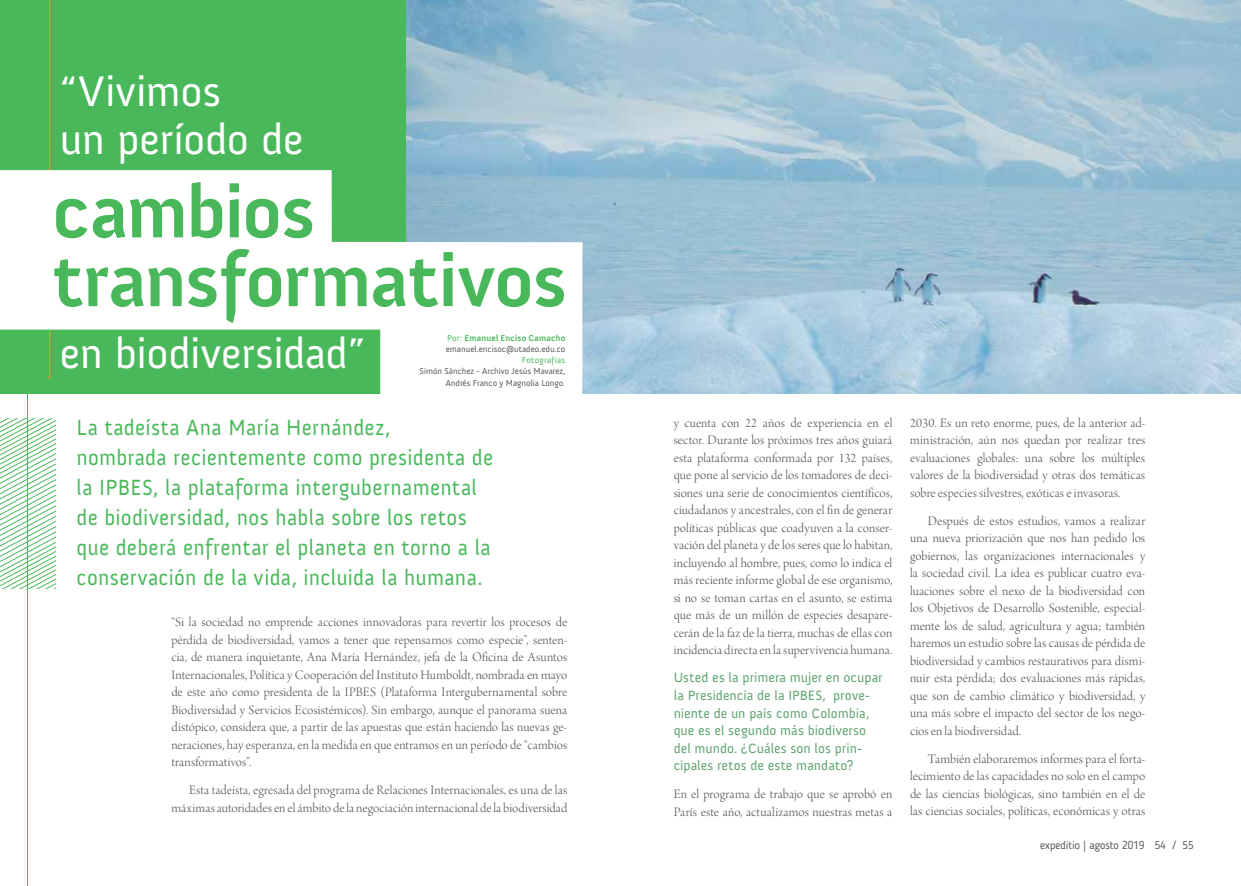
<style>
.page{position:relative;width:1241px;height:886px;background:#fff}
.page>*{position:absolute;margin:0;border:0;box-sizing:border-box;transform-origin:0 0}
.t1{font:700 75px/68.8px "Anivers";letter-spacing:-.015em;color:#49b85b}
.t2{font:43.75px/48.1px "Anivers";letter-spacing:-.01em;color:#fff}
.t3{font:22.5px/30px "Anivers";letter-spacing:.02em;color:#49b85b;scale:.95 1}
.t4{font:13.75px/17.5px "Arno Pro Light Display";letter-spacing:.01em;color:#58595b;text-align:justify}
.t5{font:13.75px/17.5px "Anivers";letter-spacing:.005em;color:#5da46e}
.t6{font:11.25px "Blogger Sans";color:#58595b}
.t7{font:8.75px/11.2px "Anivers";color:#58595b}
.t8{font:8.75px "Anivers";letter-spacing:.035em;color:#49b85b}
.s1{color:#49b85b}
.s2{font-weight:700;color:#49b85b}
.s3{color:#6db5e4}
</style>
<div class="page">
<hr style="left:27px;top:0;width:1px;height:886px;background:#49b85b">
<svg style="left:0;top:418px;width:56px;height:170px"></svg>
<img style="left:406px;top:0;width:196px;height:394px">
<div style="left:0;top:0;width:406px;height:393px;background:#49b85b"></div>
<hr style="left:49px;top:0;width:1px;height:379px;background:#f48e2b">
<svg style="left:0;top:170px;width:582px;height:224px;fill:#fff"></svg>
<img style="left:602px;top:0;width:638px;height:394px">
<h2 class="t2" style="left:59px;top:67px;width:246px">“Vivimos<br>un período de</h2>
<h1 class="t1" style="left:52px;top:179px;width:516px">cambios transformativos</h1>
<h2 class="t2" style="left:59px;top:330px;width:307px">en biodiversidad”</h2>
<p class="t7" style="left:445px;top:332px;width:121px"><span class="s1">Por:</span> <span class="s2">Emanuel Enciso Camacho </span>emanuel.encisoc@utadeo.edu.co</p>
<p class="t8" style="left:522px;top:355px;width:45px">Fotografías</p>
<p class="t7" style="left:419px;top:366px;width:147px;text-align:right">Simón Sánchez - Archivo Jesús Mavarez,<br>Andrés Franco y Magnolia Longo<span class="s3">.</span></p>
<p class="t3" style="left:76px;top:413px;width:440px">La tadeísta Ana María Hernández,<br>nombrada recientemente como presidenta de la IPBES, la plataforma intergubernamental de biodiversidad, nos habla sobre los retos que deberá enfrentar el planeta en torno a la conservación de la vida, incluida la humana.</p>
<p class="t4" style="left:171px;top:614px;width:397px">“Si la sociedad no emprende acciones innovadoras para revertir los procesos de pérdida de biodiversidad, vamos a tener que repensarnos como especie”, senten&shy;cia, de manera inquietante, Ana María Hernández, jefa de la Oficina de Asuntos Internacionales, Política y Cooperación del Instituto Humboldt, nombrada en mayo de este año como presidenta de la IPBES (Plataforma Intergubernamental sobre Biodiversidad y Servicios Ecosistémicos). Sin embargo, aunque el panorama suena distópico, considera que, a partir de las apuestas que están haciendo las nuevas ge&shy;neraciones, hay esperanza, en la medida en que entramos en un período de “cambios transformativos”.</p>
<p class="t4" style="left:171px;top:782px;width:397px;text-align:right">Esta tadeísta, egresada del programa de Relaciones Internacionales, es una de las máximas autoridades en el ámbito de la negociación internacional de la biodiversidad</p>
<p class="t4" style="left:673px;top:415px;width:220px">y cuenta con 22 años de experiencia en el sector. Durante los próximos tres años guiará esta plataforma conformada por 132 países, que pone al servicio de los tomadores de deci&shy;siones una serie de conocimientos científicos, ciudadanos y ancestrales, con el fin de generar políticas públicas que coadyuven a la conser&shy;vación del planeta y de los seres que lo habitan, incluyendo al hombre, pues, como lo indica el más reciente informe global de ese organismo, si no se toman cartas en el asunto, se estima que más de un millón de especies desapare&shy;cerán de la faz de la tierra, muchas de ellas con incidencia directa en la supervivencia humana.</p>
<p class="t5" style="left:673px;top:669px;width:210px">Usted es la primera mujer en ocupar la Presidencia de la IPBES, prove&shy;niente de un país como Colombia, que es el segundo más biodiverso del mundo. ¿Cuáles son los prin&shy;cipales retos de este mandato?</p>
<p class="t4" style="left:673px;top:786px;width:220px">En el programa de trabajo que se aprobó en<br>París este año, actualizamos nuestras metas a</p>
<p class="t4" style="left:909px;top:415px;width:237px">2030. Es un reto enorme, pues, de la anterior ad&shy;ministración, aún nos quedan por realizar tres evaluaciones globales: una sobre los múltiples valores de la biodiversidad y otras dos temáticas sobre especies silvestres, exóticas e invasoras.</p>
<p class="t4" style="left:909px;top:513px;width:237px;text-indent:18px">Después de estos estudios, vamos a realizar una nueva priorización que nos han pedido los gobiernos, las organizaciones internacionales y la sociedad civil. La idea es publicar cuatro eva&shy;luaciones sobre el nexo de la biodiversidad con los Objetivos de Desarrollo Sostenible, especial&shy;mente los de salud, agricultura y agua; también haremos un estudio sobre las causas de pérdida de biodiversidad y cambios restaurativos para dismi&shy;nuir esta pérdida; dos evaluaciones más rápidas, que son de cambio climático y biodiversidad, y una más sobre el impacto del sector de los nego&shy;cios en la biodiversidad.</p>
<p class="t4" style="left:909px;top:751px;width:237px;text-indent:18px">También elaboraremos informes para el forta&shy;lecimiento de las capacidades no solo en el campo de las ciencias biológicas, sino también en el de las ciencias sociales, políticas, económicas y otras</p>
<p class="t6" style="left:1040px;top:838px;width:155px">expeditio | agosto 2019 54 / 55</p>
</div>
